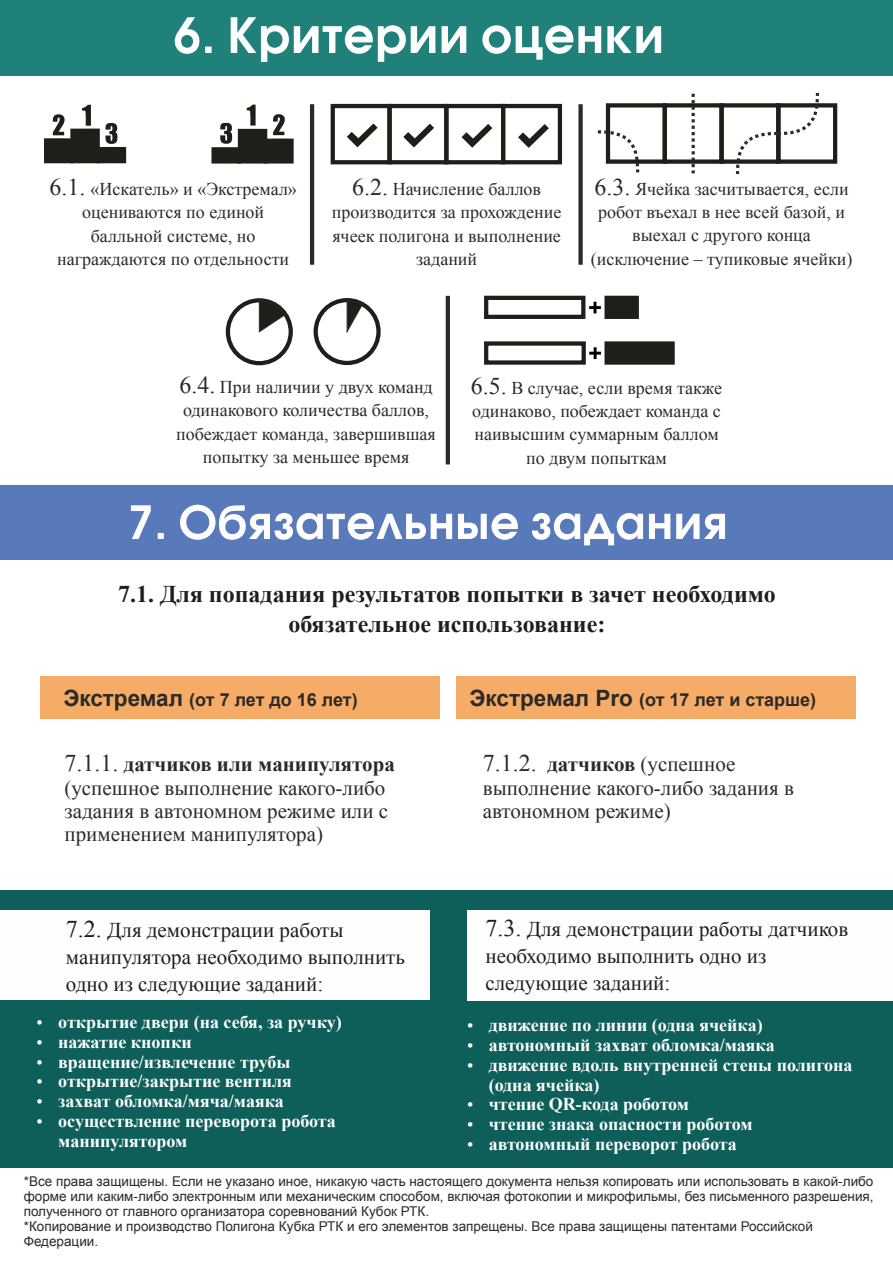
<style>
.page{position:relative;width:893px;height:1263px;background:#fff}
.page>*{position:absolute;margin:0;border:0;box-sizing:border-box;transform-origin:0 0}
.t1{font:700 24px/29.7px "Times New Roman";color:#1d1f18;text-align:center}
.t2{font:21px/27px "Times New Roman";color:#1d1f18}
.t3{font:21px/23.2px "Times New Roman";color:#2b2a29}
.t4{font:700 21px "Times New Roman";color:#2b2a29}
.t5{font:18px/23.2px "Times New Roman";color:#2b2a29;text-align:center}
.t6{font:700 18px/20px "Times New Roman";color:#fefefe}
.t7{font:700 18px "Arial";letter-spacing:-.005em;color:#2b2a29}
.t8{font:13.5px/15.1px "Arial";color:#2b2a29}
.s1{font-size:24px}
.s2{font-size:22.5px}
.s3{font-weight:400;font-size:24px}
.s4{font-weight:700}
</style>
<div class="page">
<div style="left:457px;top:676px;width:399px;height:43px;background:#f6ac66"></div>
<div style="left:0;top:890px;width:893px;height:277px;background:#0e5f59"></div>
<div style="left:467px;top:910px;width:426px;height:90px;background:#fefefe"></div>
<div style="left:0;top:910px;width:430px;height:90px;background:#fefefe"></div>
<div style="left:41px;top:676px;width:399px;height:43px;background:#f6ac66"></div>
<div style="left:0;top:0;width:893px;height:75px;background:#20807a"></div>
<svg style="left:175px;top:17px;width:486px;height:45px"></svg>
<div style="left:0;top:485px;width:893px;height:75px;background:#587abb"></div>
<svg style="left:131px;top:505px;width:594px;height:40px"></svg>
<hr style="left:310px;top:104px;width:4px;height:161px;background:#2b2a29">
<div style="left:578px;top:104px;width:5px;height:161px;background:#2b2a29"></div>
<hr style="left:446px;top:296px;width:4px;height:168px;background:#2b2a29">
<div style="left:211px;top:147px;width:30px;height:17px;background:#1d1f18;border:4px solid #1d1f18"></div>
<svg style="left:220px;top:105px;width:74px;height:59px"></svg>
<div style="left:97px;top:147px;width:29px;height:16px;background:#1d1f18"></div>
<svg style="left:44px;top:105px;width:74px;height:59px"></svg>
<div style="left:331px;top:104px;width:61px;height:60px;border:4px solid #1d1f18"></div>
<div style="left:387px;top:104px;width:61px;height:60px;border:4px solid #1d1f18"></div>
<div style="left:444px;top:104px;width:61px;height:60px;border:4px solid #1d1f18"></div>
<div style="left:501px;top:104px;width:61px;height:60px;border:4px solid #1d1f18"></div>
<svg style="left:347px;top:123px;width:31px;height:24px"></svg>
<svg style="left:403px;top:124px;width:31px;height:24px"></svg>
<svg style="left:462px;top:124px;width:30px;height:24px"></svg>
<svg style="left:518px;top:124px;width:31px;height:24px"></svg>
<div style="left:606px;top:103px;width:61px;height:61px;border:4px solid #1d1f18"></div>
<div style="left:663px;top:103px;width:61px;height:61px;border:4px solid #1d1f18"></div>
<div style="left:719px;top:103px;width:61px;height:61px;border:4px solid #1d1f18"></div>
<div style="left:776px;top:103px;width:61px;height:61px;border:4px solid #1d1f18"></div>
<svg style="left:597px;top:129px;width:44px;height:44px"></svg>
<svg style="left:734px;top:93px;width:86px;height:81px"></svg>
<svg style="left:692px;top:94px;width:3px;height:79px"></svg>
<div style="left:226px;top:298px;width:67px;height:67px;border:4px solid #1d1f18;border-radius:50%"></div>
<svg style="left:258px;top:299px;width:29px;height:34px"></svg>
<div style="left:314px;top:298px;width:67px;height:67px;border:4px solid #1d1f18;border-radius:50%"></div>
<svg style="left:346px;top:299px;width:17px;height:35px"></svg>
<div style="left:80px;top:142px;width:10px;height:8px;background:#1d1f18;border-radius:50%"></div>
<div style="left:248px;top:143px;width:10px;height:9px;background:#1d1f18;border:1px solid #1d1f18;border-radius:50%"></div>
<div style="left:484px;top:296px;width:101px;height:23px;border:4px solid #1d1f18"></div>
<div style="left:604px;top:296px;width:35px;height:23px;background:#1d1f18"></div>
<div style="left:484px;top:341px;width:102px;height:24px;border:4px solid #1d1f18"></div>
<div style="left:604px;top:341px;width:71px;height:24px;background:#1d1f18;border:4px solid #1d1f18"></div>
<svg style="left:589px;top:347px;width:12px;height:12px"></svg>
<svg style="left:589px;top:302px;width:12px;height:11px"></svg>
<p class="t5" style="left:49px;top:179px;width:249px"><span class="s1">6.1.</span> «Искатель» и «Экстремал» оцениваются по единой балльной системе, но награждаются по отдельности</p>
<p class="t5" style="left:332px;top:179px;width:231px"><span class="s1">6.2.</span> Начисление баллов производится за прохождение ячеек полигона и выполнение заданий</p>
<p class="t5" style="left:594px;top:179px;width:256px"><span class="s1">6.3.</span> Ячейка засчитывается, если робот въехал в нее всей базой, и выехал с другого конца</p>
<p class="t5" style="left:591px;top:249px;width:263px">(исключение – тупиковые ячейки)</p>
<p class="t5" style="left:176px;top:377px;width:261px"><span class="s1">6.4.</span> При наличии у двух команд одинакового количества баллов, побеждает команда, завершившая попытку за меньшее время</p>
<p class="t5" style="left:471px;top:378px;width:253px"><span class="s1">6.5.</span> В случае, если время также одинаково, побеждает команда с наивысшим суммарным баллом по двум попыткам</p>
<h1 class="t1" style="left:118px;top:582px;width:659px">7.1. Для попадания результатов попытки в зачет необходимо обязательное использование:</h1>
<p class="t7" style="left:63px;top:693px;width:296px"><span class="s2">Экстремал</span> (от 7 лет до 16 лет)</p>
<p class="t7" style="left:470px;top:693px;width:348px"><span class="s2">Экстремал Pro</span> (от 17 лет и старше)</p>
<p class="t4" style="left:64px;top:757px;width:332px"><span class="s3">7.1.1.</span> датчиков или манипулятора</p>
<p class="t3" style="left:483px;top:755px;width:313px"><span class="s1">7.1.2.</span> <span class="s4">датчиков</span> (успешное выполнение какого-либо задания в автономном режиме)</p>
<p class="t3" style="left:64px;top:778px;width:325px">(успешное выполнение какого-либо задания в автономном режиме или с применением манипулятора)</p>
<p class="t2" style="left:66px;top:919px;width:341px"><span class="s1">7.2.</span> Для демонстрации работы манипулятора необходимо выполнить одно из следующие заданий:</p>
<p class="t6" style="left:58px;top:1013px;width:285px">открытие двери (на себя, за ручку)</p>
<p class="t6" style="left:58px;top:1053px;width:234px">вращение/извлечение трубы</p>
<p class="t6" style="left:58px;top:1033px;width:135px">нажатие кнопки</p>
<p class="t6" style="left:58px;top:1073px;width:235px">открытие/закрытие вентиля</p>
<p class="t6" style="left:58px;top:1093px;width:227px">захват обломка/мяча/маяка</p>
<p class="t6" style="left:58px;top:1113px;width:279px">осуществление переворота робота манипулятором</p>
<p class="t2" style="left:485px;top:918px;width:364px"><span class="s1">7.3.</span> Для демонстрации работы датчиков необходимо выполнить одно из следующие заданий:</p>
<p class="t6" style="left:489px;top:1016px;width:275px">движение по линии (одна ячейка)</p>
<p class="t6" style="left:489px;top:1036px;width:287px">автономный захват обломка/маяка</p>
<p class="t6" style="left:489px;top:1056px;width:365px">движение вдоль внутренней стены полигона (одна ячейка)</p>
<p class="t6" style="left:489px;top:1096px;width:202px">чтение QR-кода роботом</p>
<p class="t6" style="left:489px;top:1116px;width:265px">чтение знака опасности роботом</p>
<p class="t6" style="left:489px;top:1136px;width:250px">автономный переворот робота</p>
<p class="t8" style="left:24px;top:1175px;width:851px">*Все права защищены. Если не указано иное, никакую часть настоящего документа нельзя копировать или использовать в какой-либо форме или каким-либо электронным или механическим способом, включая фотокопии и микрофильмы, без письменного разрешения, полученного от главного организатора соревнований Кубок РТК.<br>*Копирование и производство Полигона Кубка РТК и его элементов запрещены. Все права защищены патентами Российской Федерации.</p>
</div>
